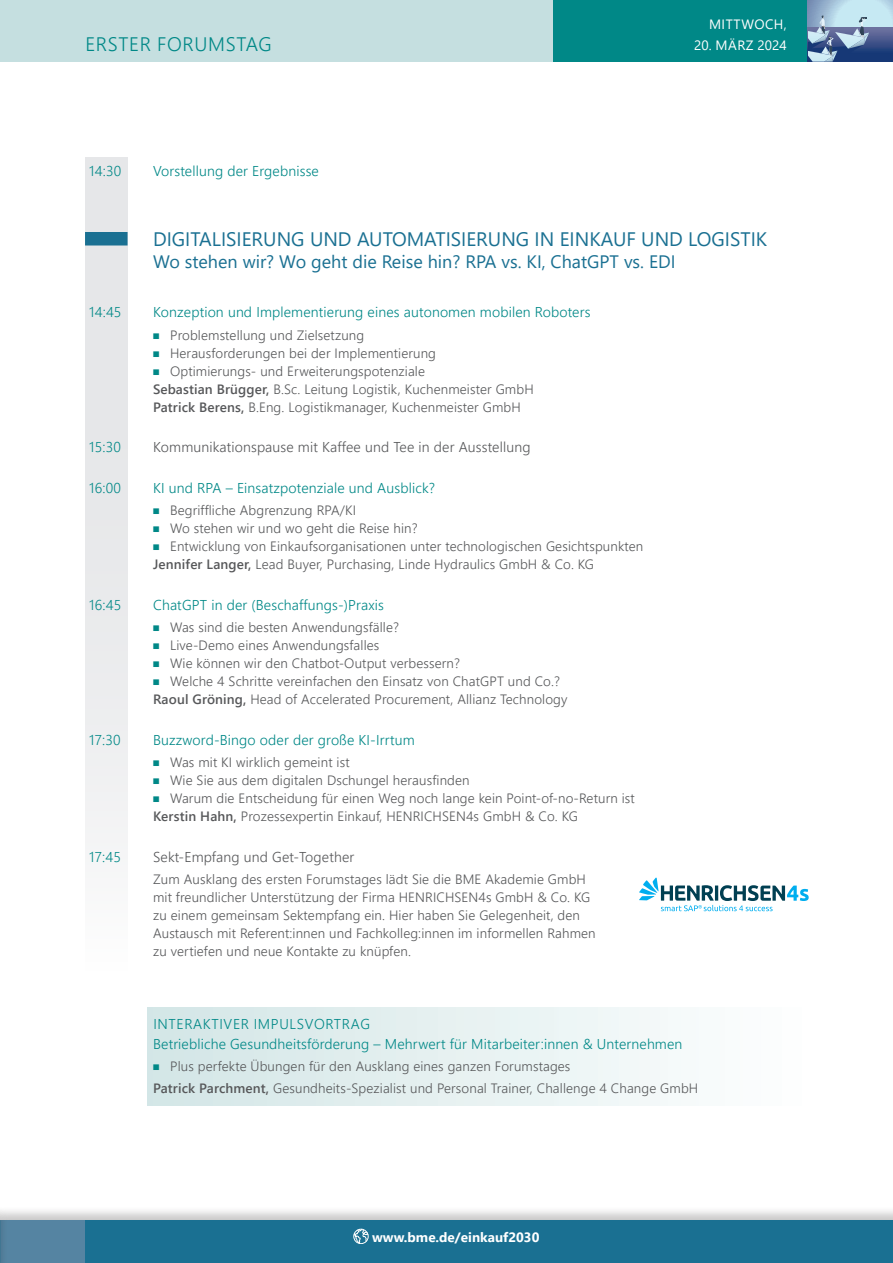
<style>
.page{position:relative;width:893px;height:1263px;background:#fff}
.page>*{position:absolute;margin:0;border:0;box-sizing:border-box;transform-origin:0 0}
.t1{font:19.5px "Segoe UI";color:#1a7092}
.t2{font:300 19.5px "Segoe UI";letter-spacing:.035em;color:#008887}
.t3{font:18px "Segoe UI";color:#1a7092}
.t4{font:300 14.25px/19.5px "Segoe UI";letter-spacing:.01em;color:#008887}
.t5{font:300 14.25px "Segoe UI";letter-spacing:.01em;color:#57585a}
.t6{font:300 13.5px/18px "Segoe UI";letter-spacing:.01em;color:#57585a}
.t7{font:700 13.5px "Segoe UI";color:#fff}
.t8{font:13.5px "Segoe UI";color:#fff}
.t9{font:13.5px "Segoe UI";letter-spacing:.035em;color:#fff}
.s1{font-family:"Universal Std Newswith Comm Pi";font-weight:400;font-size:11.25px;color:#008887}
.s2{font-weight:600}
</style>
<div class="page">
<div style="left:0;top:1206px;width:893px;height:57px;background:#231f20;opacity:.25"></div>
<div style="left:0;top:1220px;width:893px;height:43px;background:#5584a2"></div>
<div style="left:85px;top:1220px;width:808px;height:43px;background:#1a7092"></div>
<div style="left:0;top:1205px;width:9px;height:58px;background:#231f20;opacity:.25"></div>
<div style="left:553px;top:0;width:255px;height:62px;background:#008887"></div>
<div style="left:0;top:0;width:553px;height:62px;background:#c5dfe0"></div>
<svg style="left:808px;top:0;width:85px;height:27px;background:#b5d6e6"></svg>
<svg style="left:869px;top:27px;width:24px;height:35px"></svg>
<svg style="left:808px;top:16px;width:61px;height:46px;background:#7c96b7"></svg>
<svg style="left:354px;top:1229px;width:14px;height:15px"></svg>
<div style="left:353px;top:1229px;width:15px;height:15px;border:1px solid #fff;border-radius:50%"></div>
<div style="left:85px;top:157px;width:43px;height:817px;background:#e6e7e9"></div>
<div style="left:85px;top:232px;width:43px;height:13px;background:#1a7092"></div>
<svg style="left:639px;top:877px;width:170px;height:34px"></svg>
<div style="left:148px;top:1008px;width:659px;height:98px;background:linear-gradient(to right,#d3e6e6,#fdfefe)"></div>
<p class="t9" style="left:709px;top:11px;width:79px">MITTWOCH,</p>
<h1 class="t2" style="left:85px;top:26px;width:188px">ERSTER FORUMSTAG</h1>
<p class="t8" style="left:694px;top:32px;width:94px">20. MÄRZ 2024</p>
<p class="t4" style="left:89px;top:160px;width:33px">14:30</p>
<p class="t4" style="left:153px;top:160px;width:167px">Vorstellung der Ergebnisse</p>
<h1 class="t1" style="left:153px;top:220px;width:616px">DIGITALISIERUNG UND AUTOMATISIERUNG IN EINKAUF UND LOGISTIK</h1>
<h2 class="t3" style="left:153px;top:245px;width:524px">Wo stehen wir? Wo geht die Reise hin? RPA vs. KI, ChatGPT vs. EDI</h2>
<p class="t4" style="left:89px;top:301px;width:34px">14:45</p>
<p class="t4" style="left:153px;top:301px;width:439px">Konzeption und Implementierung eines autonomen mobilen Roboters</p>
<p class="t6" style="left:153px;top:324px;width:382px"><span class="s1">◾</span> Problemstellung und Zielsetzung<br><span class="s1">◾</span> Herausforderungen bei der Implementierung<br><span class="s1">◾</span> Optimierungs- und Erweiterungspotenziale<br><span class="s2">Sebastian Brügger,</span> B.Sc. Leitung Logistik, Kuchenmeister GmbH <span class="s2">Patrick Berens,</span> B.Eng. Logistikmanager, Kuchenmeister GmbH</p>
<p class="t4" style="left:89px;top:436px;width:33px">15:30</p>
<p class="t5" style="left:153px;top:434px;width:379px">Kommunikationspause mit Kaffee und Tee in der Ausstellung</p>
<p class="t4" style="left:89px;top:477px;width:33px">16:00</p>
<p class="t4" style="left:153px;top:477px;width:284px">KI und RPA – Einsatzpotenziale und Ausblick?</p>
<p class="t6" style="left:153px;top:500px;width:492px"><span class="s1">◾</span> Begriffliche Abgrenzung RPA/KI<br><span class="s1">◾</span> Wo stehen wir und wo geht die Reise hin?<br><span class="s1">◾</span> Entwicklung von Einkaufsorganisationen unter technologischen Gesichtspunkten <span class="s2">Jennifer Langer,</span> Lead Buyer, Purchasing, Linde Hydraulics GmbH &amp; Co. KG</p>
<p class="t4" style="left:89px;top:594px;width:33px">16:45</p>
<p class="t4" style="left:153px;top:594px;width:232px">ChatGPT in der (Beschaffungs-)Praxis</p>
<p class="t6" style="left:153px;top:617px;width:416px"><span class="s1">◾</span> Was sind die besten Anwendungsfälle?<br><span class="s1">◾</span> Live-Demo eines Anwendungsfalles<br><span class="s1">◾</span> Wie können wir den Chatbot-Output verbessern?<br><span class="s1">◾</span> Welche 4 Schritte vereinfachen den Einsatz von ChatGPT und Co.?<br><span class="s2">Raoul Gröning,</span> Head of Accelerated Procurement, Allianz Technology</p>
<p class="t4" style="left:89px;top:729px;width:33px">17:30</p>
<p class="t4" style="left:153px;top:729px;width:263px">Buzzword-Bingo oder der große KI-Irrtum</p>
<p class="t6" style="left:153px;top:752px;width:483px"><span class="s1">◾</span> Was mit KI wirklich gemeint ist<br><span class="s1">◾</span> Wie Sie aus dem digitalen Dschungel herausfinden<br><span class="s1">◾</span> Warum die Entscheidung für einen Weg noch lange kein Point-of-no-Return ist <span class="s2">Kerstin Hahn,</span> Prozessexpertin Einkauf, HENRICHSEN4s GmbH &amp; Co. KG</p>
<p class="t4" style="left:89px;top:846px;width:33px">17:45</p>
<p class="t5" style="left:153px;top:844px;width:203px">Sekt-Empfang und Get-Together</p>
<p class="t6" style="left:153px;top:869px;width:444px">Zum Ausklang des ersten Forumstages lädt Sie die BME Akademie GmbH mit freundlicher Unterstützung der Firma HENRICHSEN4s GmbH &amp; Co. KG zu einem gemeinsam Sektempfang ein. Hier haben Sie Gelegenheit, den Austausch mit Referent:innen und Fachkolleg:innen im informellen Rahmen zu vertiefen und neue Kontakte zu knüpfen.</p>
<p class="t4" style="left:153px;top:1013px;width:531px">INTERAKTIVER IMPULSVORTRAG<br>Betriebliche Gesundheitsförderung – Mehrwert für Mitarbeiter:innen &amp; Unternehmen</p>
<p class="t6" style="left:153px;top:1054px;width:547px;line-height:22.2px"><span class="s1">◾</span> Plus perfekte Übungen für den Ausklang eines ganzen Forumstages<br><span class="s2">Patrick Parchment,</span> Gesundheits-Spezialist und Personal Trainer, Challenge 4 Change GmbH</p>
<p class="t7" style="left:372px;top:1224px;width:169px">www.bme.de/einkauf2030</p>
</div>
